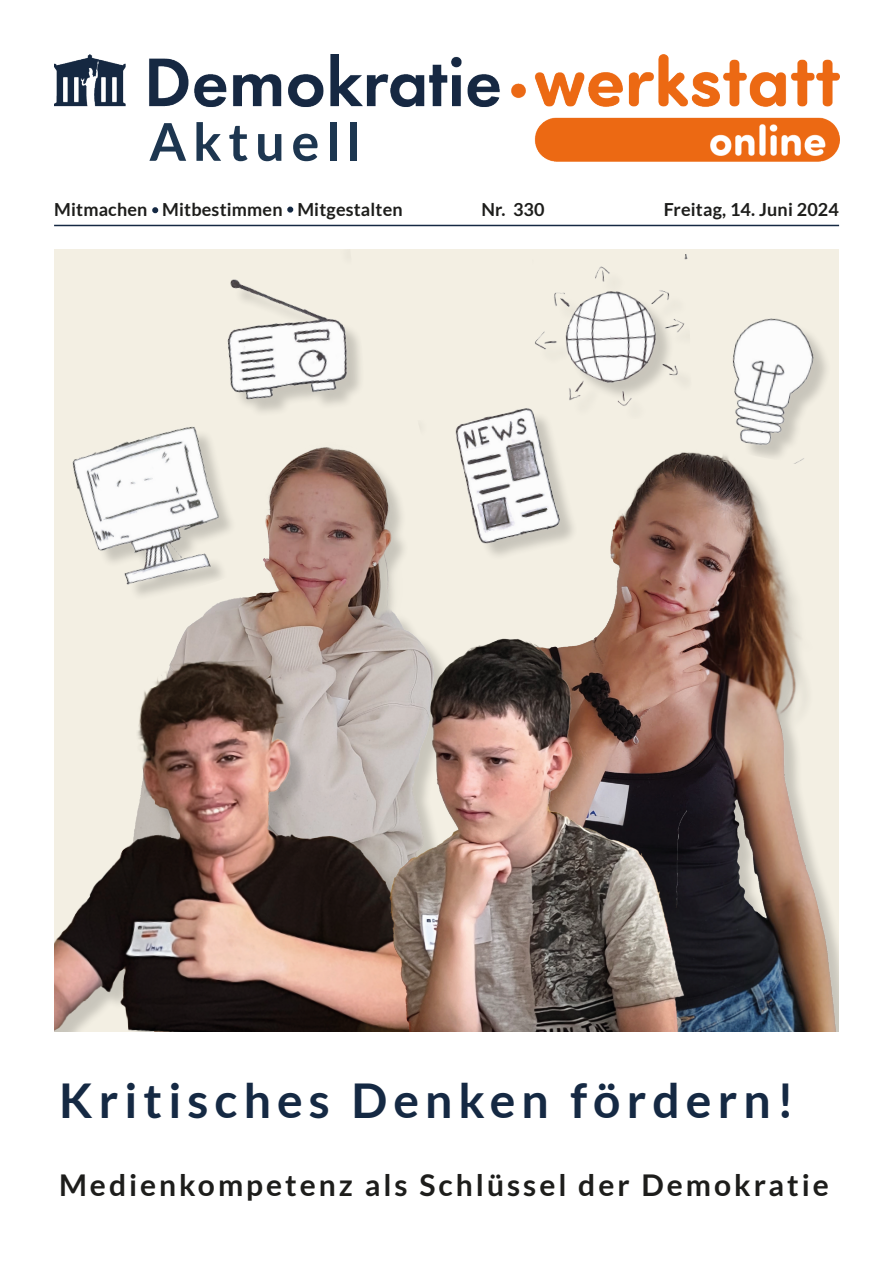
<style>
.page{position:relative;width:893px;height:1263px;background:#fff}
.page>*{position:absolute;margin:0;border:0;box-sizing:border-box;transform-origin:0 0}
.t1{font:700 52.2px "Lato";letter-spacing:.13em;color:#1d3650}
.t2{font:700 48px "Lato";letter-spacing:.13em;color:#152943}
.t3{font:700 30px "Lato";letter-spacing:.1em;color:#1d1d1b}
.t4{font:700 18px "Lato";letter-spacing:.01em;color:#1d1d1b}
</style>
<div class="page">
<div style="left:54px;top:249px;width:785px;height:782px;background:#f3efe3"></div>
<hr style="left:54px;top:225px;width:785px;height:1px;background:#152943">
<svg style="left:287px;top:207px;width:6px;height:6px"></svg>
<svg style="left:152px;top:207px;width:6px;height:6px"></svg>
<img style="left:610px;top:452px;width:229px;height:579px">
<img style="left:258px;top:447px;width:146px;height:169px">
<img style="left:54px;top:616px;width:293px;height:415px">
<img style="left:347px;top:602px;width:340px;height:429px">
<img style="left:455px;top:408px;width:118px;height:148px">
<img style="left:227px;top:279px;width:133px;height:133px">
<img style="left:54px;top:397px;width:204px;height:225px">
<img style="left:695px;top:318px;width:144px;height:149px">
<img style="left:532px;top:254px;width:156px;height:169px">
<img style="left:54px;top:54px;width:786px;height:108px">
<p class="t1" style="left:149px;top:112px;width:213px">Aktuell</p>
<p class="t4" style="left:54px;top:199px;width:350px">Mitmachen Mitbestimmen Mitgestalten</p>
<p class="t4" style="left:481px;top:199px;width:65px">Nr. 330</p>
<p class="t4" style="left:664px;top:199px;width:177px">Freitag, 14. Juni 2024</p>
<p class="t2" style="left:59px;top:1073px;width:736px">Kritisches Denken fördern!</p>
<p class="t3" style="left:59px;top:1168px;width:771px">Medienkompetenz als Schlüssel der Demokratie</p>
</div>
